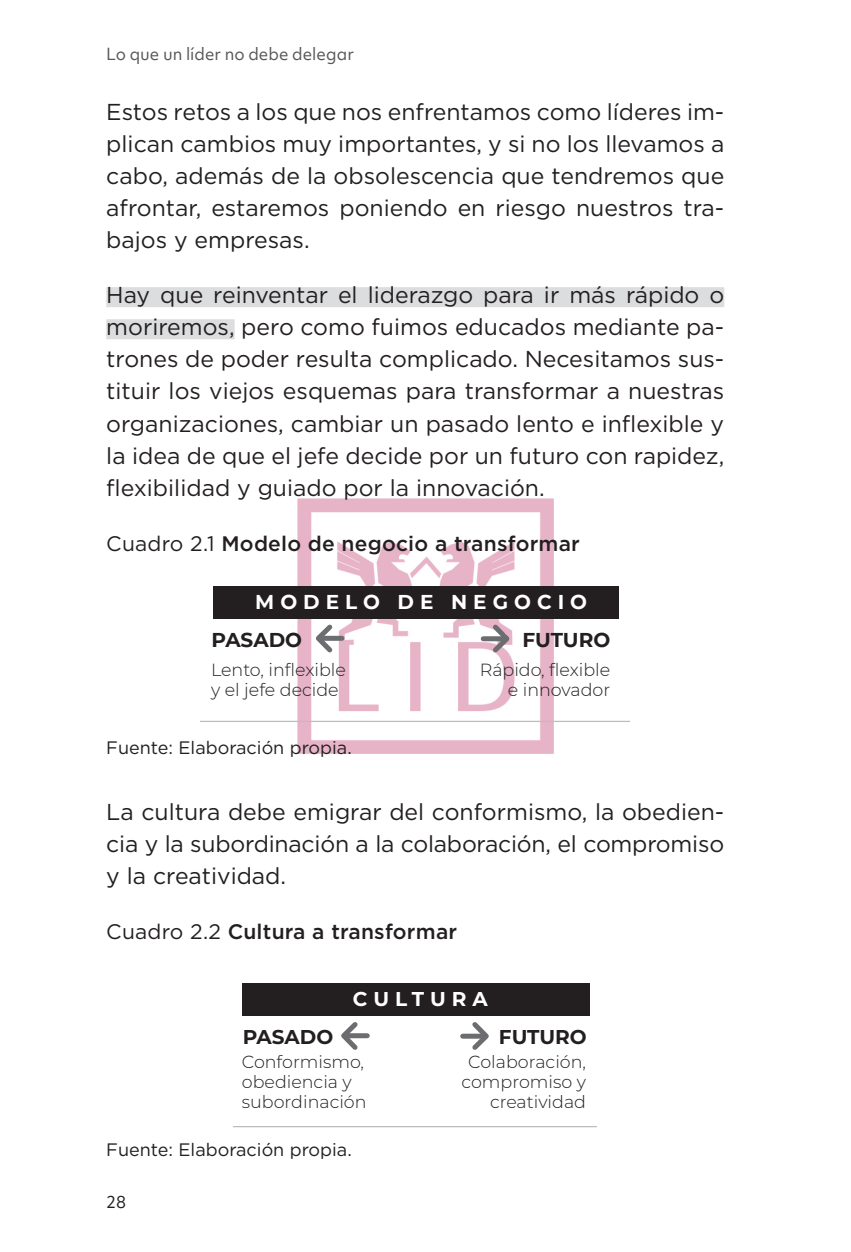
<style>
.page{position:relative;width:851px;height:1252px;background:#fff}
.page>*{position:absolute;margin:0;border:0;box-sizing:border-box;transform-origin:0 0}
.par{font:23px/32px "Gotham";color:#231f20;text-align:justify}
.img-tit{font:500 21px "Gotham";letter-spacing:.01em;color:#231f20}
.t1{font:700 20px/38px "Montserrat";letter-spacing:.3em;color:#fff}
.t2{font:700 20px "Montserrat";color:#231f20}
.fuente{font:18px "Gotham";color:#231f20}
.t3{font:300 17.6px/20px "Montserrat";color:#231f20}
.t4{font:16px "Objektiv Mk 1";color:#57585a}
.t5{font:16px "Objektiv Mk 1";color:#231f20}
.t6{font:300 15px "Montserrat";color:#231f20}
.s1{font-weight:400}
.s2{color:#231f20}
.s3{font-weight:400;font-style:italic}
</style>
<div class="page">
<img style="left:298px;top:498px;width:255px;height:255px">
<div style="left:106px;top:287px;width:618px;height:20px;background:#dcdddf"></div>
<div style="left:106px;top:319px;width:129px;height:20px;background:#dcdddf"></div>
<div style="left:213px;top:586px;width:406px;height:32px;background:#231f20"></div>
<hr style="left:201px;top:720px;width:429px;height:2px;background:#bcbdc0">
<div style="left:319px;top:636px;width:23px;height:5px;background:#6c6d70"></div>
<svg style="left:311px;top:620px;width:26px;height:37px"></svg>
<div style="left:483px;top:636px;width:23px;height:5px;background:#6c6d70"></div>
<svg style="left:488px;top:620px;width:26px;height:37px"></svg>
<div style="left:243px;top:983px;width:347px;height:32px;background:#231f20"></div>
<hr style="left:234px;top:1126px;width:363px;height:1px;background:#bcbdc0">
<div style="left:344px;top:1033px;width:23px;height:5px;background:#6c6d70"></div>
<svg style="left:341px;top:1022px;width:21px;height:28px"></svg>
<div style="left:463px;top:1033px;width:22px;height:5px;background:#6c6d70"></div>
<svg style="left:468px;top:1022px;width:21px;height:28px"></svg>
<p class="t4" style="left:106px;top:43px;width:249px">Lo que un líder no debe delegar</p>
<p class="par" style="left:106px;top:95px;width:620px">Estos retos a los que nos enfrentamos como líderes im&shy;plican cambios muy importantes, y si no los llevamos a cabo, además de la obsolescencia que tendremos que afrontar, estaremos poniendo en riesgo nuestros tra&shy;bajos y empresas.</p>
<p class="par" style="left:106px;top:278px;width:620px">Hay que reinventar el liderazgo para ir más rápido o moriremos, pero como fuimos educados mediante pa&shy;trones de poder resulta complicado. Necesitamos sus&shy;tituir los viejos esquemas para transformar a nuestras organizaciones, cambiar un pasado lento e inflexible y la idea de que el jefe decide por un futuro con rapidez, flexibilidad y guiado por la innovación.</p>
<p class="img-tit" style="left:106px;top:529px;width:475px"><span class="s1">Cuadro 2.1</span> Modelo de negocio a transformar</p>
<p class="t1" style="left:212px;top:581px;width:377px;text-indent:44px">MODELO DE NEGOCIO<br><span class="s2">PASADO</span></p>
<p class="t2" style="left:522px;top:625px;width:89px">FUTURO</p>
<p class="t3" style="left:211px;top:659px;width:136px">Lento, inflexible y el jefe decide</p>
<p class="t3" style="left:480px;top:659px;width:132px;text-align:right">Rápido, flexible e innovador</p>
<p class="t6" style="left:143px;top:730px;width:204px">Fuente: Elaboración propia<span class="s3">.</span></p>
<p class="fuente" style="left:106px;top:736px;width:247px">Fuente: Elaboración propia.</p>
<p class="par" style="left:106px;top:795px;width:619px">La cultura debe emigrar del conformismo, la obedien&shy;cia y la subordinación a la colaboración, el compromiso y la creatividad.</p>
<p class="img-tit" style="left:106px;top:918px;width:352px"><span class="s1">Cuadro 2.2</span> Cultura a transformar</p>
<p class="t1" style="left:353px;top:979px;width:136px">CULTURA</p>
<p class="t2" style="left:243px;top:1022px;width:92px">PASADO</p>
<p class="t2" style="left:499px;top:1022px;width:89px">FUTURO</p>
<p class="t3" style="left:242px;top:1051px;width:126px">Conformismo, obediencia y subordinación</p>
<p class="t3" style="left:462px;top:1051px;width:126px;text-align:right">Colaboración, compromiso y creatividad</p>
<p class="fuente" style="left:106px;top:1138px;width:247px">Fuente: Elaboración propia.</p>
<p class="t5" style="left:106px;top:1190px;width:21px">28</p>
</div>
